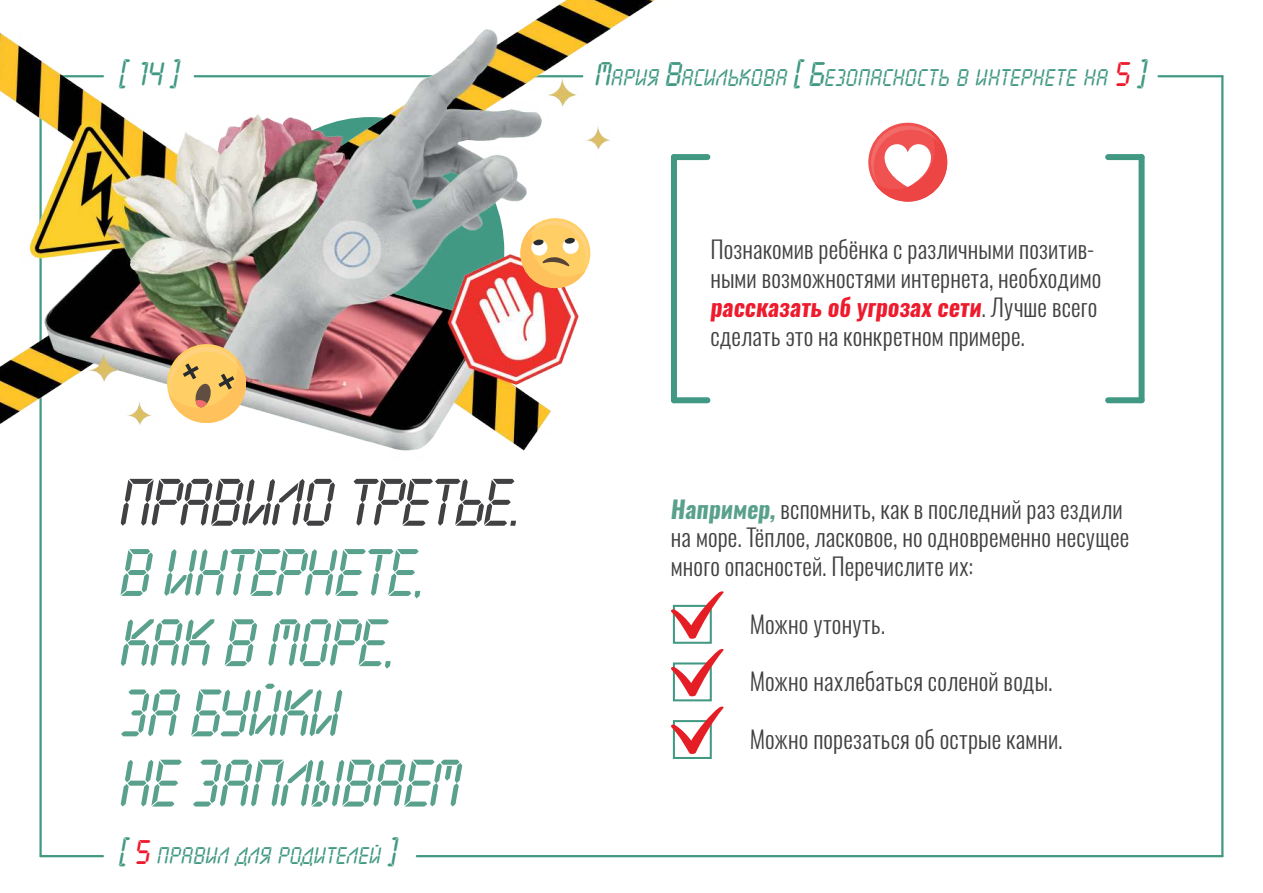
<style>
.page{position:relative;width:1263px;height:893px;background:#fff}
.page>*{position:absolute;margin:0;border:0;box-sizing:border-box;transform-origin:0 0}
.t1{font:58.5px/70.2px "Crystal";letter-spacing:.02em;color:#59a18c}
.t2{font:58.5px "Crystal";letter-spacing:-.015em;color:#414042}
.t3{font:30px "Crystal";color:#429983}
.t4{font:300 24px/28.8px "Oswald";letter-spacing:.005em;color:#414042}
.s1{color:#ed1b2d}
.s2{font-weight:700;font-style:italic;color:#ed1b2d}
.s3{font-weight:700;font-style:italic;color:#59a18c}
</style>
<div class="page">
<hr style="left:39px;top:76px;width:3px;height:780px;background:#429983">
<hr style="left:1221px;top:76px;width:2px;height:780px;background:#429983">
<hr style="left:41px;top:855px;width:62px;height:2px;background:#429983">
<hr style="left:417px;top:855px;width:805px;height:2px;background:#429983">
<hr style="left:1158px;top:75px;width:64px;height:2px;background:#429983">
<img style="left:0;top:0;width:697px;height:707px">
<div style="left:671px;top:157px;width:6px;height:243px;background:#429983"></div>
<div style="left:674px;top:154px;width:33px;height:6px;background:#429983"></div>
<div style="left:1108px;top:154px;width:33px;height:6px;background:#429983"></div>
<div style="left:674px;top:397px;width:33px;height:6px;background:#429983"></div>
<div style="left:1108px;top:397px;width:33px;height:6px;background:#429983"></div>
<div style="left:1138px;top:157px;width:6px;height:243px;background:#429983"></div>
<div style="left:673px;top:605px;width:39px;height:39px;border:2px solid #429983"></div>
<svg style="left:669px;top:591px;width:55px;height:48px"></svg>
<div style="left:673px;top:662px;width:39px;height:39px;border:2px solid #429983"></div>
<svg style="left:669px;top:648px;width:55px;height:49px"></svg>
<div style="left:673px;top:720px;width:39px;height:39px;border:2px solid #429983"></div>
<svg style="left:669px;top:706px;width:55px;height:48px"></svg>
<svg style="left:871px;top:126px;width:76px;height:76px"></svg>
<svg style="left:519px;top:217px;width:72px;height:72px"></svg>
<svg style="left:163px;top:340px;width:87px;height:87px"></svg>
<p class="t3" style="left:118px;top:59px;width:61px">[ 14 ]</p>
<p class="t3" style="left:594px;top:59px;width:552px">Мария Василькова [ Безопасность в интернете на <span class="s1">5</span> ]</p>
<h1 class="t2" style="left:118px;top:473px;width:401px">ПРАВИЛО ТРЕТЬЕ.</h1>
<h1 class="t1" style="left:118px;top:538px;width:341px">В ИНТЕРНЕТЕ,<br>КАК В МОРЕ,<br>ЗА БУЙКИ<br>НЕ ЗАПЛЫВАЕМ</h1>
<p class="t3" style="left:118px;top:837px;width:278px">[ <span class="s1">5</span> правил для родителей ]</p>
<p class="t4" style="left:710px;top:235px;width:392px">Познакомив ребёнка с различными позитив&shy;ными возможностями интернета, необходимо <span class="s2">рассказать об угрозах сети</span>. Лучше всего сделать это на конкретном примере.</p>
<p class="t4" style="left:671px;top:494px;width:460px"><span class="s3">Например,</span> вспомнить, как в последний раз ездили на море. Тёплое, ласковое, но одновременно несущее много опасностей. Перечислите их:</p>
<p class="t4" style="left:750px;top:610px;width:137px">Можно утонуть.</p>
<p class="t4" style="left:750px;top:667px;width:304px">Можно нахлебаться соленой воды.</p>
<p class="t4" style="left:750px;top:725px;width:314px">Можно порезаться об острые камни.</p>
</div>
